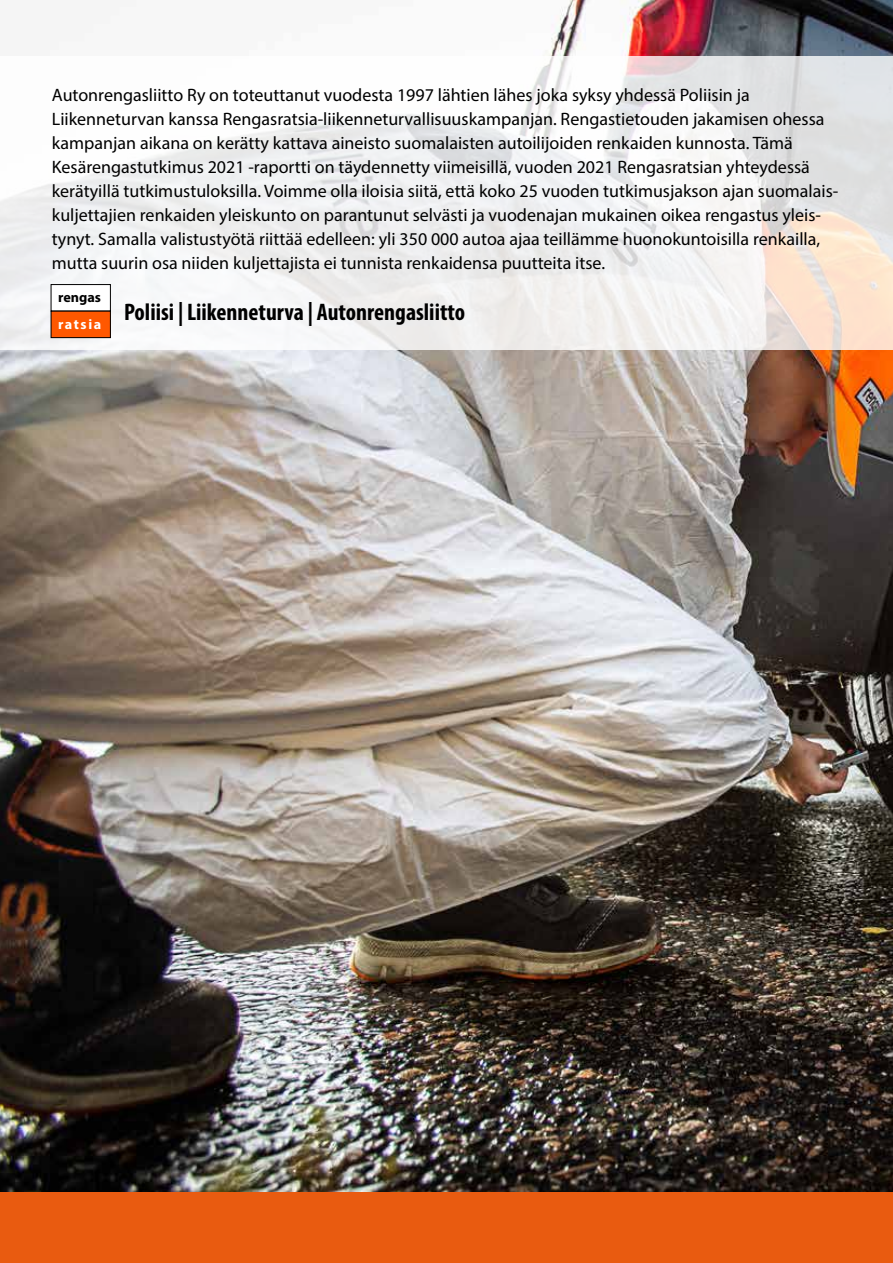
<style>
.page{position:relative;width:893px;height:1263px;background:#fff}
.page>*{position:absolute;margin:0;border:0;box-sizing:border-box;transform-origin:0 0}
.t1{font:700 condensed 24px "Myriad Pro";color:#000}
.t2{font:18px/24px "Myriad Pro";color:#000}
.t3{font:700 14.1px "Myriad Pro";color:#000}
</style>
<div class="page">
<img style="left:0;top:0;width:893px;height:1192px">
<svg style="left:0;top:56px;width:893px;height:294px"></svg>
<div style="left:51px;top:285px;width:59px;height:26px;background:#fff"></div>
<div style="left:51px;top:284px;width:60px;height:27px;border:1px solid #000"></div>
<div style="left:51px;top:311px;width:59px;height:27px;background:#ff5800"></div>
<div style="left:51px;top:311px;width:60px;height:27px;border:1px solid #000"></div>
<div style="left:0;top:1192px;width:893px;height:71px;background:#e95b10"></div>
<p class="t2" style="left:52px;top:83px;width:788px">Autonrengasliitto Ry on toteuttanut vuodesta 1997 lähtien lähes joka syksy yhdessä Poliisin ja Liikenneturvan kanssa Rengasratsia-liikenneturvallisuuskampanjan. Rengastietouden jakamisen ohessa kampanjan aikana on kerätty kattava aineisto suomalaisten autoilijoiden renkaiden kunnosta. Tämä Kesärengastutkimus 2021 -raportti on täydennetty viimeisillä, vuoden 2021 Rengasratsian yhteydessä kerätyillä tutkimustuloksilla. Voimme olla iloisia siitä, että koko 25 vuoden tutkimusjakson ajan suomalais&shy;kuljettajien renkaiden yleiskunto on parantunut selvästi ja vuodenajan mukainen oikea rengastus yleis&shy;tynyt. Samalla valistustyötä riittää edelleen: yli 350 000 autoa ajaa teillämme huonokuntoisilla renkailla, mutta suurin osa niiden kuljettajista ei tunnista renkaidensa puutteita itse.</p>
<p class="t3" style="left:58px;top:288px;width:44px">rengas</p>
<h1 class="t1" style="left:58px;top:297px;width:408px"><sub>ratsia</sub> Poliisi | Liikenneturva | Autonrengasliitto</h1>
</div>
